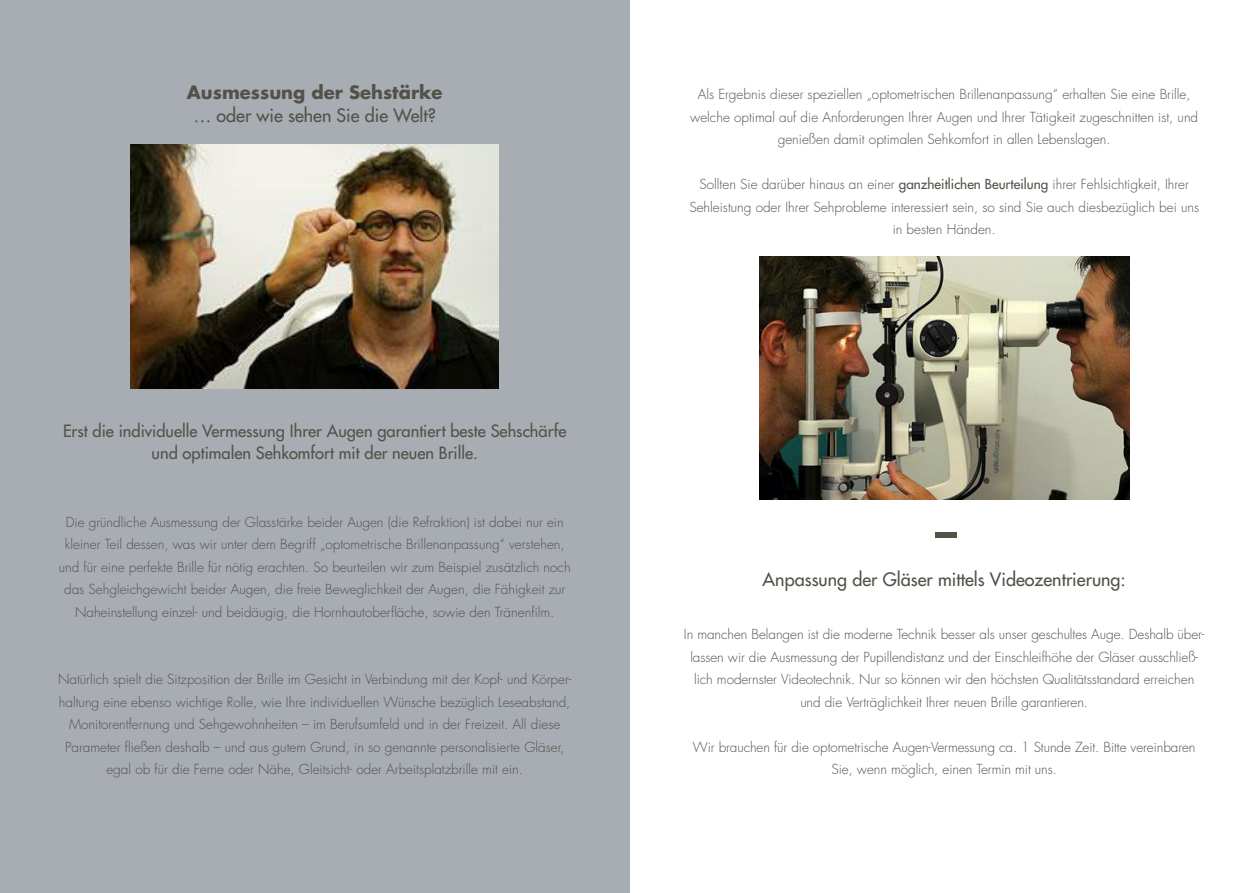
<style>
.page{position:relative;width:1259px;height:893px;background:#fff}
.page>*{position:absolute;margin:0;border:0;box-sizing:border-box;transform-origin:0 0}
.t1{font:500 18px "Futura Std";color:#535249}
.t2{font:700 18px "Futura Std";color:#535249}
.t3{font:500 16.5px/22.5px "Futura Std";color:#535249;text-align:center}
.t4{font:300 13.5px/22.5px "Futura Std";color:#535249;text-align:center}
.s1{font-weight:500}
</style>
<div class="page">
<div style="left:0;top:0;width:629px;height:893px;background:#a8acb3"></div>
<div style="left:935px;top:532px;width:21px;height:6px;background:#535249"></div>
<img style="left:759px;top:257px;width:370px;height:242px">
<img style="left:131px;top:144px;width:368px;height:244px">
<h1 class="t2" style="left:187px;top:80px;width:257px">Ausmessung der Sehstärke</h1>
<h1 class="t1" style="left:193px;top:104px;width:244px">… oder wie sehen Sie die Welt?</h1>
<p class="t3" style="left:63px;top:419px;width:505px">Erst die individuelle Vermessung Ihrer Augen garantiert beste Sehschärfe und optimalen Sehkomfort mit der neuen Brille.</p>
<p class="t4" style="left:59px;top:511px;width:513px">Die gründliche Ausmessung der Glasstärke beider Augen (die Refraktion) ist dabei nur ein kleiner Teil dessen, was wir unter dem Begriff „optometrische Brillenanpassung“ verstehen, und für eine perfekte Brille für nötig erachten. So beurteilen wir zum Beispiel zusätzlich noch das Sehgleichgewicht beider Augen, die freie Beweglichkeit der Augen, die Fähigkeit zur Naheinstellung einzel- und beidäugig, die Hornhautoberfläche, sowie den Tränenfilm.</p>
<p class="t4" style="left:58px;top:668px;width:515px">Natürlich spielt die Sitzposition der Brille im Gesicht in Verbindung mit der Kopf- und Körper&shy;haltung eine ebenso wichtige Rolle, wie Ihre individuellen Wünsche bezüglich Leseabstand, Monitorentfernung und Sehgewohnheiten – im Berufsumfeld und in der Freizeit. All diese Parameter fließen deshalb – und aus gutem Grund, in so genannte personalisierte Gläser, egal ob für die Ferne oder Nähe, Gleitsicht- oder Arbeitsplatzbrille mit ein.</p>
<p class="t4" style="left:690px;top:83px;width:509px">Als Ergebnis dieser speziellen „optometrischen Brillenanpassung“ erhalten Sie eine Brille, welche optimal auf die Anforderungen Ihrer Augen und Ihrer Tätigkeit zugeschnitten ist, und genießen damit optimalen Sehkomfort in allen Lebenslagen.</p>
<p class="t4" style="left:689px;top:173px;width:511px">Sollten Sie darüber hinaus an einer <span class="s1">ganzheitlichen Beurteilung</span> ihrer Fehlsichtigkeit, Ihrer<br>Sehleistung oder Ihrer Sehprobleme interessiert sein, so sind Sie auch diesbezüglich bei uns in besten Händen.</p>
<h1 class="t1" style="left:762px;top:568px;width:365px">Anpassung der Gläser mittels Videozentrierung:</h1>
<p class="t4" style="left:684px;top:623px;width:522px">In manchen Belangen ist die moderne Technik besser als unser geschultes Auge. Deshalb über&shy;lassen wir die Ausmessung der Pupillendistanz und der Einschleifhöhe der Gläser ausschließ&shy;lich modernster Videotechnik. Nur so können wir den höchsten Qualitätsstandard erreichen und die Verträglichkeit Ihrer neuen Brille garantieren.</p>
<p class="t4" style="left:693px;top:736px;width:504px">Wir brauchen für die optometrische Augen-Vermessung ca. 1 Stunde Zeit. Bitte vereinbaren<br>Sie, wenn möglich, einen Termin mit uns.</p>
</div>
